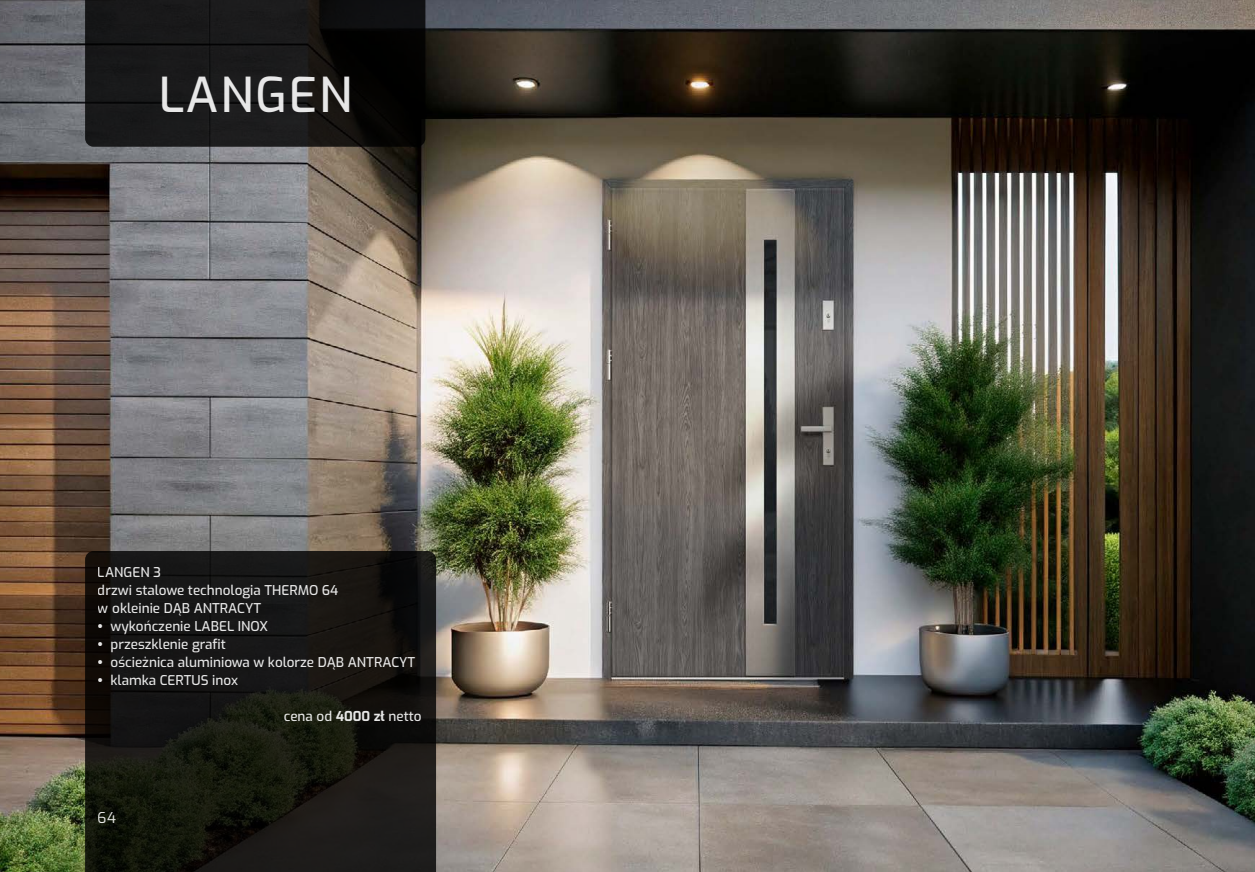
<style>
.page{position:relative;width:1255px;height:872px;background:#fff}
.page>*{position:absolute;margin:0;border:0;box-sizing:border-box;transform-origin:0 0}
.t1{font:500 48px "Exo";letter-spacing:.04em;color:#fff}
.t2{font:15px "Exo";color:#fff}
.t3{font:500 13.5px/18px "Exo";color:#fff}
.s1{font-weight:700}
</style>
<div class="page">
<img style="left:0;top:0;width:1254px;height:872px">
<svg style="left:85px;top:551px;width:351px;height:321px;background:#161511"></svg>
<svg style="left:85px;top:0;width:340px;height:147px;background:#141414"></svg>
<svg style="left:104px;top:631px;width:13px;height:1px"></svg>
<svg style="left:104px;top:649px;width:13px;height:1px"></svg>
<svg style="left:104px;top:667px;width:13px;height:1px"></svg>
<svg style="left:104px;top:685px;width:13px;height:1px"></svg>
<h1 class="t1" style="left:158px;top:60px;width:195px">LANGEN</h1>
<p class="t3" style="left:98px;top:563px;width:242px">LANGEN 3<br>drzwi stalowe technologia THERMO 64 w okleinie DĄB ANTRACYT</p>
<p class="t3" style="left:98px;top:617px;width:172px">• wykończenie LABEL INOX</p>
<p class="t3" style="left:98px;top:635px;width:130px">• przeszklenie grafit</p>
<p class="t3" style="left:98px;top:653px;width:319px">• ościeżnica aluminiowa w kolorze DĄB ANTRACYT</p>
<p class="t3" style="left:98px;top:671px;width:142px">• klamka CERTUS inox</p>
<p class="t3" style="left:284px;top:707px;width:139px">cena od <span class="s1">4000 zł</span> netto</p>
<p class="t2" style="left:98px;top:807px;width:20px">64</p>
</div>
